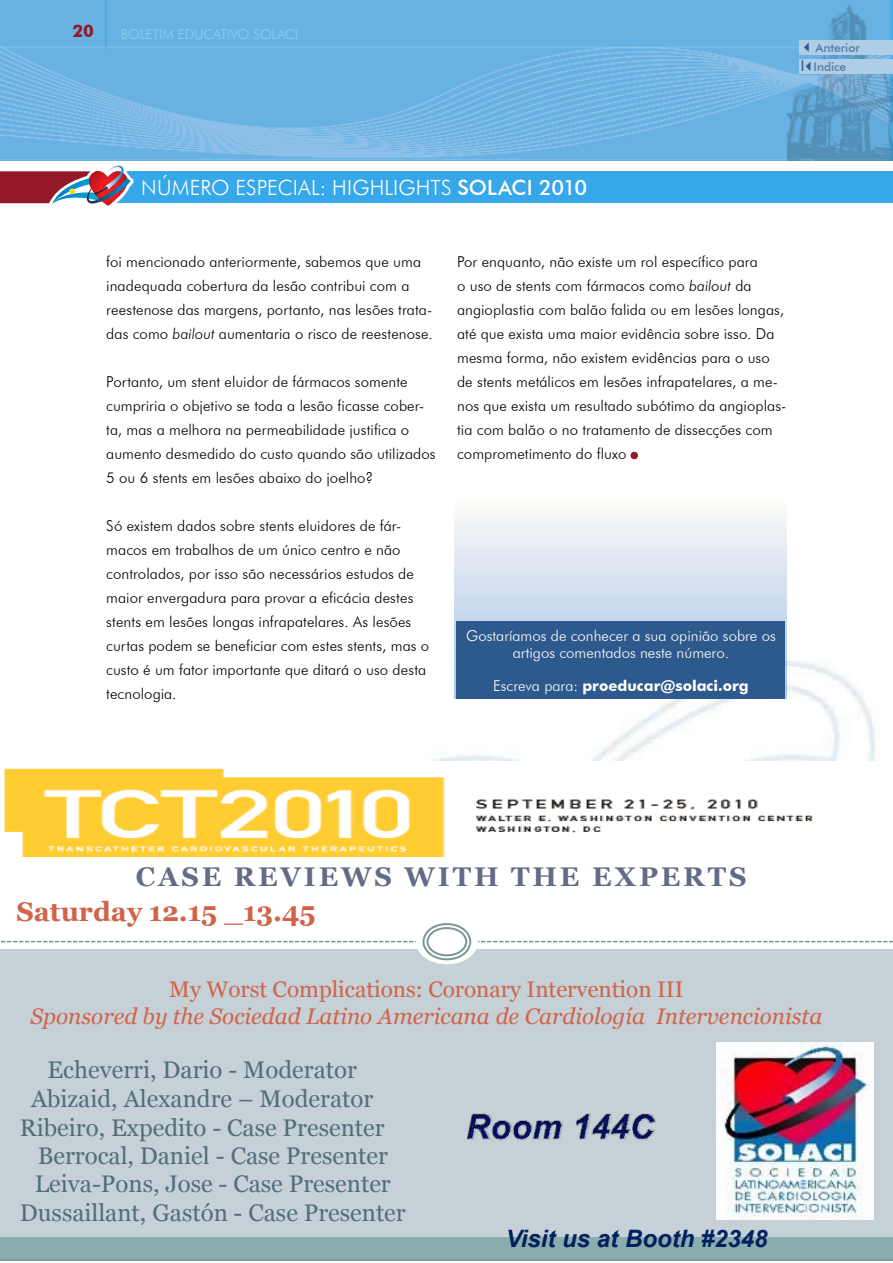
<style>
.page{position:relative;width:893px;height:1263px;background:#fff}
.page>*{position:absolute;margin:0;border:0;box-sizing:border-box;transform-origin:0 0}
.t1{font:300 75px "Futura BT";color:#941a2a}
.t2{font:700 27px "Georgia";letter-spacing:.105em;color:#646b86}
.t3{font:700 27px "Georgia";color:#d16349}
.t4{font:24px/28.8px "Georgia";color:#546d7a;text-align:center}
.t5{font:italic 700 24px "Arial";color:#002060}
.t6{font:italic 22.5px "Georgia";color:#d16349}
.t7{font:22.5px "Georgia";color:#d16349}
.t8{font:300 21px "Futura BT";letter-spacing:.01em;color:#fff}
.t9{font:500 21px "Futura BT";letter-spacing:-.02em;color:#fff}
.t10{font:700 17.25px "Futura BT";color:#941a2a}
.t11{font:300 15px/24px "Futura BT";letter-spacing:.005em;color:#000}
.t12{font:300 15px/16.5px "Futura BT";color:#fff;text-align:center}
.t13{font:700 15px "Futura BT";color:#fff}
.t14{font:300 13.5px "Futura BT";color:#90cff3}
.t15{font:500 12px/19px "Futura BT";color:#577aa3}
.s1{color:#2d598c}
.s2{font-family:"Arial";font-weight:400;font-size:15px;color:#2d598c}
.s3{font-weight:300}
.s4{font-style:italic}
</style>
<div class="page">
<img style="left:0;top:0;width:787px;height:159px">
<hr style="left:105px;top:0;width:1px;height:49px;background:#36a7e9">
<hr style="left:1px;top:47px;width:887px;height:1px;background:#90cff3">
<hr style="left:1px;top:159px;width:887px;height:1px;background:#90cff3">
<div style="left:107px;top:171px;width:786px;height:32px;background:#36a7e9"></div>
<svg style="left:0;top:159px;width:134px;height:47px"></svg>
<img style="left:787px;top:0;width:106px;height:160px">
<img style="left:433px;top:661px;width:443px;height:100px">
<div style="left:799px;top:41px;width:94px;height:14px;background:#b0cde8"></div>
<div style="left:799px;top:60px;width:94px;height:14px;background:#b0cde8"></div>
<div style="left:0;top:761px;width:893px;height:502px;background:#c5d1d7"></div>
<hr style="left:0;top:1261px;width:893px;height:2px;background:#fff">
<div style="left:0;top:761px;width:893px;height:188px;background:#fff"></div>
<div style="left:0;top:1237px;width:893px;height:23px;background:#8cadae"></div>
<hr style="left:0;top:1259px;width:893px;height:2px;background:#7b9899">
<svg style="left:1px;top:923px;width:892px;height:42px"></svg>
<img style="left:4px;top:768px;width:810px;height:88px">
<img style="left:717px;top:1042px;width:157px;height:177px">
<img style="left:466px;top:1113px;width:191px;height:28px">
<svg style="left:576px;top:1115px;width:78px;height:26px"></svg>
<svg style="left:455px;top:518px;width:331px;height:181px;background:#dbe5f0"></svg>
<div style="left:456px;top:621px;width:329px;height:78px;background:#2d598c"></div>
<p class="t10" style="left:73px;top:21px;width:23px">20</p>
<p class="t14" style="left:121px;top:26px;width:171px">BOLETIM EDUCATIVO SO LACI</p>
<p class="t15" style="left:801px;top:38px;width:61px"><span class="s1">✓</span>Anterior<br><span class="s2">I</span><span class="s1">✓</span>Indice</p>
<h3 class="t8" style="left:141px;top:175px;width:45px">númer</h3>
<h3 class="t8" style="left:211px;top:175px;width:156px">o ESPECIAL: Highl</h3>
<h3 class="t8" style="left:393px;top:175px;width:20px">ight</h3>
<h3 class="t9" style="left:441px;top:175px;width:58px"><span class="s3">s</span> Solaci</h3>
<h3 class="t9" style="left:539px;top:175px;width:49px">2010</h3>
<p class="t11" style="left:106px;top:249px;width:328px">foi mencionado anteriormente, sabemos que uma inadequada cobertura da lesão contribui com a reestenose das margens, portanto, nas lesões trata&shy;das como <span class="s4">bailout</span> aumentaria o risco de reestenose.</p>
<p class="t11" style="left:106px;top:369px;width:331px">Portanto, um stent eluidor de fármacos somente cumpriria o objetivo se toda a lesão ficasse cober&shy;ta, mas a melhora na permeabilidade justifica o aumento desmedido do custo quando são utilizados 5 ou 6 stents em lesões abaixo do joelho?</p>
<p class="t11" style="left:106px;top:513px;width:324px">Só existem dados sobre stents eluidores de fár&shy;macos em trabalhos de um único centro e não controlados, por isso são necessários estudos de maior envergadura para provar a eficácia destes stents em lesões longas infrapatelares. As lesões curtas podem se beneficiar com estes stents, mas o custo é um fator importante que ditará o uso desta tecnologia.</p>
<p class="t11" style="left:457px;top:249px;width:331px">Por enquanto, não existe um rol específico para<br>o uso de stents com fármacos como <span class="s4">bailout</span> da angioplastia com balão falida ou em lesões longas, até que exista uma maior evidência sobre isso. Da mesma forma, não existem evidências para o uso de stents metálicos em lesões infrapatelares, a me&shy;nos que exista um resultado subótimo da angioplas&shy;tia com balão o no tratamento de dissecções com comprometimento do fluxo</p>
<h1 class="t1" style="left:623px;top:386px;width:23px">.</h1>
<p class="t12" style="left:466px;top:627px;width:311px">Gostaríamos de conhecer a sua opinião sobre os artigos comentados neste número.</p>
<p class="t13" style="left:493px;top:676px;width:257px"><span class="s3">Escreva para:</span> proeducar@solaci.org</p>
<h2 class="t2" style="left:136px;top:859px;width:612px">CASE REVIEWS WITH THE EXPERTS</h2>
<h2 class="t3" style="left:16px;top:894px;width:301px">Saturday 12.15 _13.45</h2>
<h3 class="t7" style="left:169px;top:976px;width:516px">My Worst Complications: Coronary Intervention III</h3>
<h3 class="t6" style="left:31px;top:1002px;width:793px">Sponsored by the Sociedad Latino Americana de Cardiología Intervencionista</h3>
<h3 class="t4" style="left:20px;top:1056px;width:366px">Echeverri, Dario - Moderator<br>Abizaid, Alexandre – Moderator<br>Ribeiro, Expedito - Case Presenter</h3>
<h3 class="t4" style="left:20px;top:1141px;width:387px">Berrocal, Daniel - Case Presenter<br>Leiva-Pons, Jose - Case Presenter<br>Dussaillant, Gastón - Case Presenter</h3>
<h3 class="t5" style="left:506px;top:1223px;width:263px">Visit us at Booth #2348</h3>
</div>
